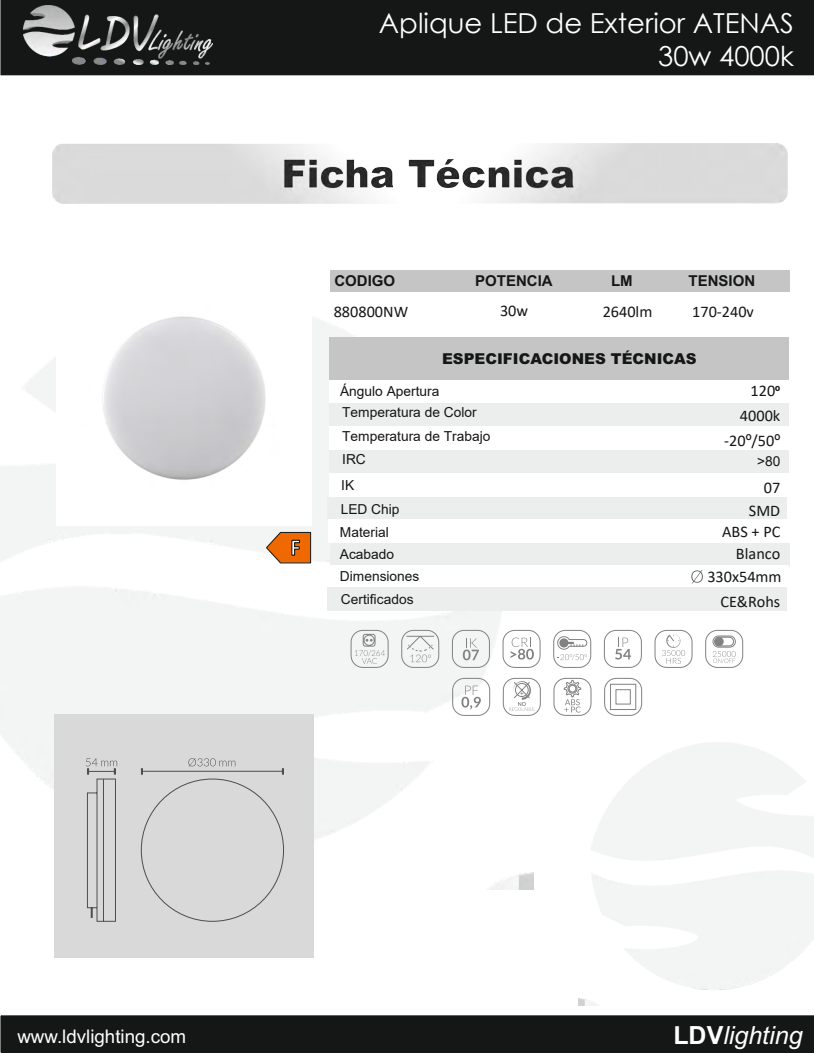
<style>
.page{position:relative;width:814px;height:1053px;background:#fff}
.page>*{position:absolute;margin:0;border:0;box-sizing:border-box;transform-origin:0 0}
.t1{font:27.5px/33px "Century Gothic";color:#fff;text-align:right}
.t2{font:italic 25px "Arial";color:#fff}
.t3{font:700 23.5px "Calibri";color:#fff;scale:.92 1}
.t4{font:18.75px "Arial";color:#fff}
.t5{font:16.25px/23.8px "Calibri";color:#151616;text-align:right}
.t6{font:900 15px "Arial";color:#151616}
.t7{font:700 15px "Arial";color:#151616}
.t8{font:13.75px "Arial";color:#151616}
.t9{font:13.75px "Arial";color:#151616}
.s1{font-family:"Arial";font-weight:700;font-size:13.75px}
.s2{font-family:"Arial"}
.s3{font-weight:700;font-style:normal}
</style>
<div class="page">
<svg style="left:1px;top:75px;width:813px;height:423px"></svg>
<div style="left:304px;top:119px;width:488px;height:60px;background:#fff;border:1px solid #d9d9da;border-radius:11px"></div>
<div style="left:52px;top:119px;width:516px;height:60px;background:#fff;border:1px solid #d9d9da;border-radius:11px"></div>
<div style="left:330px;top:270px;width:459px;height:21px;background:#c5c5c5"></div>
<div style="left:330px;top:337px;width:459px;height:42px;background:#c5c5c5"></div>
<div style="left:329px;top:380px;width:459px;height:23px;background:#fff"></div>
<div style="left:330px;top:403px;width:459px;height:23px;background:#eceded"></div>
<div style="left:330px;top:449px;width:459px;height:23px;background:#eceded"></div>
<div style="left:328px;top:497px;width:459px;height:24px;background:#eceded"></div>
<div style="left:330px;top:543px;width:459px;height:24px;background:#eceded"></div>
<div style="left:330px;top:473px;width:459px;height:23px;background:#fff"></div>
<div style="left:330px;top:426px;width:459px;height:24px;background:#fff"></div>
<div style="left:0;top:0;width:814px;height:75px;background:#151616"></div>
<img style="left:23px;top:5px;width:189px;height:60px">
<div style="left:1px;top:1015px;width:813px;height:37px;background:#151616"></div>
<div style="left:54px;top:714px;width:259px;height:243px;background:#d9d9da"></div>
<div style="left:329px;top:564px;width:459px;height:24px;background:#fff"></div>
<svg style="left:266px;top:532px;width:45px;height:31px"></svg>
<img style="left:52px;top:143px;width:735px;height:61px">
<div style="left:328px;top:587px;width:459px;height:24px;background:#eceded"></div>
<img style="left:57px;top:270px;width:255px;height:228px">
<div style="left:328px;top:519px;width:460px;height:23px;background:#fff"></div>
<svg style="left:691px;top:570px;width:12px;height:13px"></svg>
<svg style="left:509px;top:681px;width:25px;height:29px"></svg>
<div style="left:503px;top:678px;width:37px;height:37px;border:1px solid #818281;border-radius:12px"></div>
<svg style="left:553px;top:630px;width:38px;height:37px"></svg>
<svg style="left:463px;top:638px;width:16px;height:22px"></svg>
<div style="left:452px;top:630px;width:38px;height:37px;border:1px solid #818281;border-radius:12px"></div>
<svg style="left:510px;top:637px;width:24px;height:22px"></svg>
<div style="left:503px;top:630px;width:37px;height:37px;border:1px solid #818281;border-radius:12px"></div>
<svg style="left:401px;top:630px;width:38px;height:37px"></svg>
<svg style="left:615px;top:637px;width:16px;height:22px"></svg>
<div style="left:604px;top:630px;width:37px;height:37px;border:1px solid #818281;border-radius:12px"></div>
<div style="left:655px;top:630px;width:37px;height:37px;border:1px solid #818281;border-radius:12px"></div>
<svg style="left:662px;top:634px;width:23px;height:29px"></svg>
<div style="left:705px;top:630px;width:38px;height:37px;border:1px solid #818281;border-radius:12px"></div>
<svg style="left:712px;top:635px;width:24px;height:28px"></svg>
<div style="left:714px;top:637px;width:9px;height:9px;background:#818281;border-radius:50%"></div>
<svg style="left:461px;top:685px;width:20px;height:24px"></svg>
<div style="left:452px;top:678px;width:38px;height:37px;border:1px solid #818281;border-radius:12px"></div>
<svg style="left:553px;top:678px;width:38px;height:37px"></svg>
<svg style="left:351px;top:630px;width:37px;height:37px"></svg>
<svg style="left:604px;top:678px;width:38px;height:37px"></svg>
<hr style="left:141px;top:771px;width:142px;height:1px;background:#4e4e4d">
<svg style="left:188px;top:758px;width:47px;height:8px"></svg>
<svg style="left:86px;top:758px;width:31px;height:164px"></svg>
<h1 class="t1" style="left:379px;top:6px;width:416px">Aplique LED de Exterior ATENAS<br>30w 4000k</h1>
<p class="t7" style="left:334px;top:275px;width:62px">CODIGO</p>
<p class="t7" style="left:475px;top:275px;width:79px">POTENCIA</p>
<p class="t7" style="left:611px;top:275px;width:23px">LM</p>
<p class="t7" style="left:688px;top:275px;width:68px">TENSION</p>
<p class="t5" style="left:334px;top:299px;width:76px">880800NW</p>
<p class="t5" style="left:500px;top:298px;width:30px">30w</p>
<p class="t5" style="left:602px;top:299px;width:51px">2640lm</p>
<p class="t5" style="left:692px;top:299px;width:63px">170-240v</p>
<p class="t6" style="left:442px;top:353px;width:256px">ESPECIFICACIONES TÉCNICAS</p>
<p class="t8" style="left:340px;top:381px;width:101px">Ángulo Apertura</p>
<p class="t5" style="left:750px;top:378px;width:31px">120<span class="s1">º</span></p>
<p class="t8" style="left:342px;top:403px;width:136px">Temperatura de Color</p>
<p class="t5" style="left:740px;top:403px;width:42px">4000k</p>
<p class="t8" style="left:342px;top:426px;width:150px">Temperatura de Trabajo</p>
<p class="t5" style="left:724px;top:428px;width:58px">-20<span class="s2">º</span>/50<span class="s2">º</span></p>
<p class="t8" style="left:342px;top:449px;width:25px">IRC</p>
<p class="t8" style="left:757px;top:452px;width:25px">&gt;80</p>
<p class="t8" style="left:341px;top:476px;width:14px">IK</p>
<p class="t9" style="left:341px;top:503px;width:60px">LED Chip</p>
<p class="t5" style="left:749px;top:475px;width:33px">07<br>SMD</p>
<h3 class="t3" style="left:290px;top:530px;width:12px">F</h3>
<p class="t8" style="left:340px;top:523px;width:50px">Material</p>
<p class="t5" style="left:722px;top:519px;width:60px">ABS + PC</p>
<p class="t8" style="left:340px;top:544px;width:56px">Acabado</p>
<p class="t5" style="left:736px;top:541px;width:46px">Blanco</p>
<p class="t8" style="left:340px;top:566px;width:81px">Dimensiones</p>
<p class="t9" style="left:341px;top:594px;width:74px">Certificados</p>
<p class="t5" style="left:707px;top:564px;width:76px">330x54mm</p>
<p class="t5" style="left:720px;top:589px;width:61px">CE&amp;Rohs</p>
<h3 class="t4" style="left:17px;top:1028px;width:170px">www.ldvlighting.com</h3>
<h2 class="t2" style="left:673px;top:1026px;width:131px"><span class="s3">LDV</span>lighting</h2>
</div>
